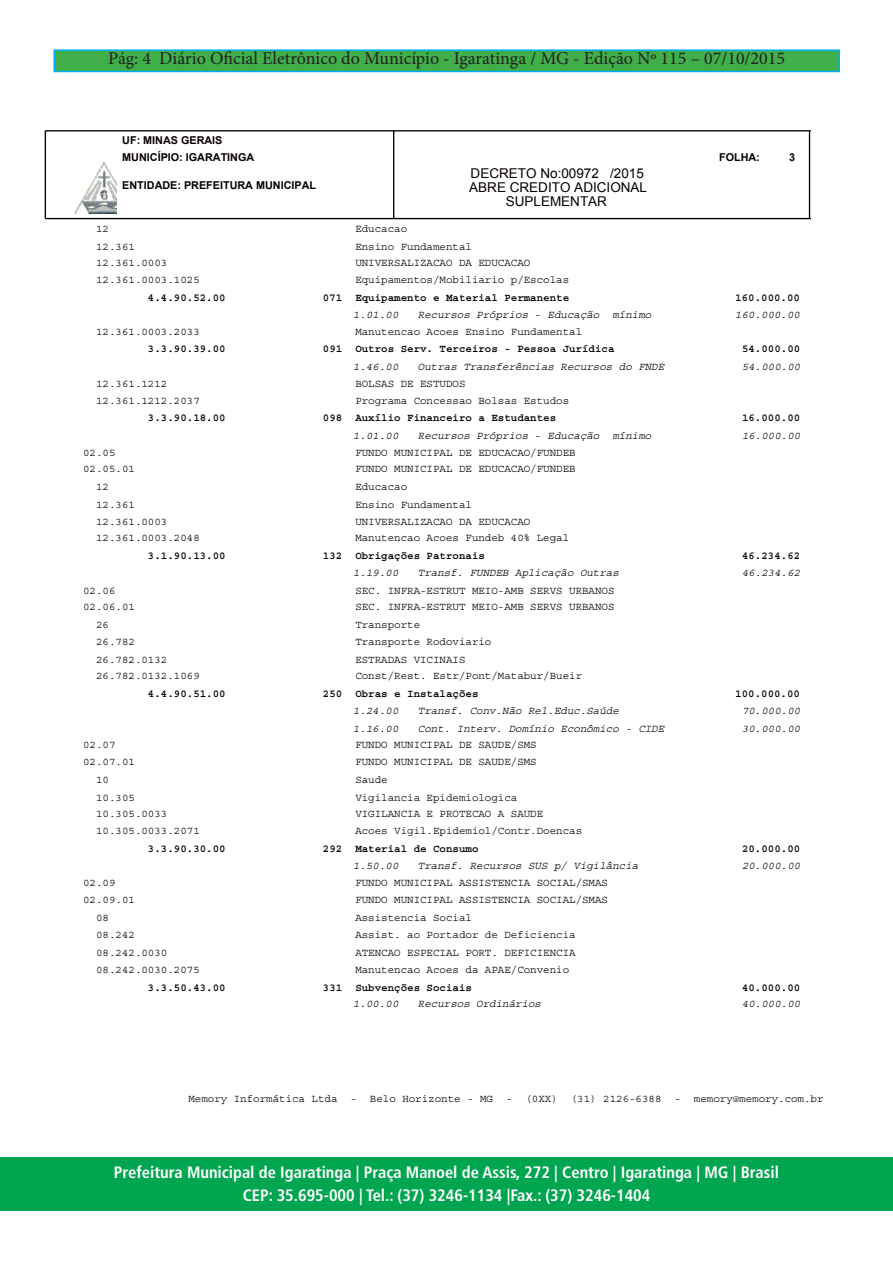
<style>
.page{position:relative;width:893px;height:1263px;background:#fff}
.page>*{position:absolute;margin:0;border:0;box-sizing:border-box;transform-origin:0 0}
.t1{font:18px "Minion Pro";color:#231f20}
.t2{font:700 condensed 16.5px "Frutiger LT Std";color:#fff}
.t3{font:13.5px/13.5px "Arial";color:#080000}
.t4{font:10.8px "Courier Std";color:#080000}
.t5{font:italic 10.8px "Courier Std";color:#080000}
.t6{font:700 10.8px "Courier Std";color:#080000}
.t7{font:700 10.8px "Arial";color:#080000}
</style>
<div class="page">
<div style="left:0;top:1157px;width:893px;height:53px;background:#00a54f"></div>
<div style="left:54px;top:50px;width:785px;height:22px;background:#40ae49"></div>
<div style="left:53px;top:49px;width:787px;height:23px;border:2px solid #00aeef"></div>
<hr style="left:45px;top:130px;width:766px;height:1px;background:#000">
<hr style="left:45px;top:218px;width:766px;height:1px;background:#000">
<hr style="left:45px;top:131px;width:1px;height:88px;background:#000">
<hr style="left:809px;top:131px;width:1px;height:88px;background:#000">
<img style="left:66px;top:160px;width:51px;height:53px">
<hr style="left:393px;top:131px;width:1px;height:88px;background:#000">
<p class="t1" style="left:108px;top:46px;width:678px">Pág: 4 Diário Oficial Eletrônico do Município - Igaratinga / MG - Edição Nº 115 – 07/10/2015</p>
<p class="t7" style="left:122px;top:133px;width:102px">UF: MINAS GERAIS</p>
<p class="t7" style="left:122px;top:150px;width:133px">MUNICÍPIO: IGARATINGA</p>
<p class="t7" style="left:122px;top:178px;width:195px">ENTIDADE: PREFEITURA MUNICIPAL</p>
<p class="t3" style="left:469px;top:167px;width:179px">DECRETO No:00972 /2015<br>ABRE CREDITO ADICIONAL</p>
<p class="t3" style="left:506px;top:195px;width:103px">SUPLEMENTAR</p>
<p class="t7" style="left:719px;top:150px;width:42px">FOLHA:</p>
<p class="t7" style="left:789px;top:150px;width:8px">3</p>
<p class="t4" style="left:96px;top:223px;width:14px">12</p>
<p class="t4" style="left:355px;top:223px;width:53px">Educacao</p>
<p class="t4" style="left:96px;top:240px;width:40px">12.361</p>
<p class="t4" style="left:355px;top:240px;width:118px">Ensino Fundamental</p>
<p class="t4" style="left:96px;top:257px;width:73px">12.361.0003</p>
<p class="t4" style="left:355px;top:257px;width:176px">UNIVERSALIZACAO DA EDUCACAO</p>
<p class="t4" style="left:96px;top:274px;width:105px">12.361.0003.1025</p>
<p class="t4" style="left:355px;top:274px;width:215px">Equipamentos/Mobiliario p/Escolas</p>
<p class="t6" style="left:148px;top:292px;width:79px">4.4.90.52.00</p>
<p class="t6" style="left:323px;top:292px;width:248px">071 Equipamento e Material Permanente</p>
<p class="t6" style="left:735px;top:292px;width:66px">160.000.00</p>
<p class="t5" style="left:353px;top:309px;width:47px">1.01.00</p>
<p class="t5" style="left:418px;top:309px;width:235px">Recursos Próprios - Educação mínimo</p>
<p class="t5" style="left:735px;top:309px;width:66px">160.000.00</p>
<p class="t4" style="left:96px;top:325px;width:105px">12.361.0003.2033</p>
<p class="t4" style="left:355px;top:325px;width:228px">Manutencao Acoes Ensino Fundamental</p>
<p class="t6" style="left:148px;top:343px;width:79px">3.3.90.39.00</p>
<p class="t6" style="left:323px;top:343px;width:293px">091 Outros Serv. Terceiros - Pessoa Jurídica</p>
<p class="t6" style="left:742px;top:343px;width:60px">54.000.00</p>
<p class="t5" style="left:353px;top:360px;width:47px">1.46.00</p>
<p class="t5" style="left:418px;top:360px;width:248px">Outras Transferências Recursos do FNDE</p>
<p class="t5" style="left:742px;top:360px;width:60px">54.000.00</p>
<p class="t4" style="left:96px;top:378px;width:73px">12.361.1212</p>
<p class="t4" style="left:355px;top:378px;width:112px">BOLSAS DE ESTUDOS</p>
<p class="t4" style="left:96px;top:394px;width:105px">12.361.1212.2037</p>
<p class="t4" style="left:355px;top:394px;width:215px">Programa Concessao Bolsas Estudos</p>
<p class="t6" style="left:148px;top:412px;width:79px">3.3.90.18.00</p>
<p class="t6" style="left:323px;top:412px;width:235px">098 Auxílio Financeiro a Estudantes</p>
<p class="t6" style="left:742px;top:412px;width:60px">16.000.00</p>
<p class="t5" style="left:353px;top:429px;width:47px">1.01.00</p>
<p class="t5" style="left:418px;top:429px;width:235px">Recursos Próprios - Educação mínimo</p>
<p class="t5" style="left:742px;top:429px;width:60px">16.000.00</p>
<p class="t4" style="left:83px;top:447px;width:34px">02.05</p>
<p class="t4" style="left:355px;top:447px;width:222px">FUNDO MUNICIPAL DE EDUCACAO/FUNDEB</p>
<p class="t4" style="left:83px;top:463px;width:53px">02.05.01</p>
<p class="t4" style="left:355px;top:463px;width:222px">FUNDO MUNICIPAL DE EDUCACAO/FUNDEB</p>
<p class="t4" style="left:96px;top:481px;width:14px">12</p>
<p class="t4" style="left:355px;top:481px;width:53px">Educacao</p>
<p class="t4" style="left:96px;top:498px;width:40px">12.361</p>
<p class="t4" style="left:355px;top:498px;width:118px">Ensino Fundamental</p>
<p class="t4" style="left:96px;top:516px;width:73px">12.361.0003</p>
<p class="t4" style="left:355px;top:516px;width:176px">UNIVERSALIZACAO DA EDUCACAO</p>
<p class="t4" style="left:96px;top:532px;width:105px">12.361.0003.2048</p>
<p class="t4" style="left:355px;top:532px;width:215px">Manutencao Acoes Fundeb 40% Legal</p>
<p class="t6" style="left:148px;top:550px;width:79px">3.1.90.13.00</p>
<p class="t6" style="left:323px;top:550px;width:163px">132 Obrigações Patronais</p>
<p class="t6" style="left:742px;top:550px;width:60px">46.234.62</p>
<p class="t5" style="left:353px;top:567px;width:47px">1.19.00</p>
<p class="t5" style="left:418px;top:567px;width:202px">Transf. FUNDEB Aplicação Outras</p>
<p class="t5" style="left:742px;top:567px;width:60px">46.234.62</p>
<p class="t4" style="left:83px;top:585px;width:34px">02.06</p>
<p class="t4" style="left:355px;top:585px;width:261px">SEC. INFRA-ESTRUT MEIO-AMB SERVS URBANOS</p>
<p class="t4" style="left:83px;top:601px;width:53px">02.06.01</p>
<p class="t4" style="left:355px;top:601px;width:261px">SEC. INFRA-ESTRUT MEIO-AMB SERVS URBANOS</p>
<p class="t4" style="left:96px;top:618px;width:14px">26</p>
<p class="t4" style="left:355px;top:618px;width:66px">Transporte</p>
<p class="t4" style="left:96px;top:636px;width:40px">26.782</p>
<p class="t4" style="left:355px;top:636px;width:138px">Transporte Rodoviario</p>
<p class="t4" style="left:96px;top:653px;width:73px">26.782.0132</p>
<p class="t4" style="left:355px;top:653px;width:112px">ESTRADAS VICINAIS</p>
<p class="t4" style="left:96px;top:670px;width:105px">26.782.0132.1069</p>
<p class="t4" style="left:355px;top:670px;width:228px">Const/Rest. Estr/Pont/Matabur/Bueir</p>
<p class="t6" style="left:148px;top:687px;width:79px">4.4.90.51.00</p>
<p class="t6" style="left:323px;top:687px;width:157px">250 Obras e Instalações</p>
<p class="t6" style="left:735px;top:687px;width:66px">100.000.00</p>
<p class="t5" style="left:353px;top:705px;width:47px">1.24.00</p>
<p class="t5" style="left:418px;top:705px;width:202px">Transf. Conv.Não Rel.Educ.Saúde</p>
<p class="t5" style="left:742px;top:705px;width:60px">70.000.00</p>
<p class="t5" style="left:353px;top:722px;width:47px">1.16.00</p>
<p class="t5" style="left:418px;top:722px;width:248px">Cont. Interv. Domínio Econômico - CIDE</p>
<p class="t5" style="left:742px;top:722px;width:60px">30.000.00</p>
<p class="t4" style="left:83px;top:738px;width:34px">02.07</p>
<p class="t4" style="left:355px;top:738px;width:183px">FUNDO MUNICIPAL DE SAUDE/SMS</p>
<p class="t4" style="left:83px;top:756px;width:53px">02.07.01</p>
<p class="t4" style="left:355px;top:756px;width:183px">FUNDO MUNICIPAL DE SAUDE/SMS</p>
<p class="t4" style="left:96px;top:774px;width:14px">10</p>
<p class="t4" style="left:355px;top:774px;width:34px">Saude</p>
<p class="t4" style="left:96px;top:791px;width:40px">10.305</p>
<p class="t4" style="left:355px;top:791px;width:163px">Vigilancia Epidemiologica</p>
<p class="t4" style="left:96px;top:807px;width:73px">10.305.0033</p>
<p class="t4" style="left:355px;top:807px;width:189px">VIGILANCIA E PROTECAO A SAUDE</p>
<p class="t4" style="left:96px;top:825px;width:105px">10.305.0033.2071</p>
<p class="t4" style="left:355px;top:825px;width:228px">Acoes Vigil.Epidemiol/Contr.Doencas</p>
<p class="t6" style="left:148px;top:842px;width:79px">3.3.90.30.00</p>
<p class="t6" style="left:323px;top:842px;width:157px">292 Material de Consumo</p>
<p class="t6" style="left:742px;top:842px;width:60px">20.000.00</p>
<p class="t5" style="left:353px;top:860px;width:47px">1.50.00</p>
<p class="t5" style="left:418px;top:860px;width:222px">Transf. Recursos SUS p/ Vigilância</p>
<p class="t5" style="left:742px;top:860px;width:60px">20.000.00</p>
<p class="t4" style="left:83px;top:876px;width:34px">02.09</p>
<p class="t4" style="left:355px;top:876px;width:254px">FUNDO MUNICIPAL ASSISTENCIA SOCIAL/SMAS</p>
<p class="t4" style="left:83px;top:894px;width:53px">02.09.01</p>
<p class="t4" style="left:355px;top:894px;width:254px">FUNDO MUNICIPAL ASSISTENCIA SOCIAL/SMAS</p>
<p class="t4" style="left:96px;top:911px;width:14px">08</p>
<p class="t4" style="left:355px;top:911px;width:118px">Assistencia Social</p>
<p class="t4" style="left:96px;top:929px;width:40px">08.242</p>
<p class="t4" style="left:355px;top:929px;width:222px">Assist. ao Portador de Deficiencia</p>
<p class="t4" style="left:96px;top:946px;width:73px">08.242.0030</p>
<p class="t4" style="left:355px;top:946px;width:222px">ATENCAO ESPECIAL PORT. DEFICIENCIA</p>
<p class="t4" style="left:96px;top:964px;width:105px">08.242.0030.2075</p>
<p class="t4" style="left:355px;top:964px;width:215px">Manutencao Acoes da APAE/Convenio</p>
<p class="t6" style="left:148px;top:982px;width:79px">3.3.50.43.00</p>
<p class="t6" style="left:323px;top:982px;width:151px">331 Subvenções Sociais</p>
<p class="t6" style="left:742px;top:982px;width:60px">40.000.00</p>
<p class="t5" style="left:353px;top:998px;width:47px">1.00.00</p>
<p class="t5" style="left:418px;top:998px;width:125px">Recursos Ordinários</p>
<p class="t5" style="left:742px;top:998px;width:60px">40.000.00</p>
<p class="t4" style="left:188px;top:1092px;width:637px">Memory Informática Ltda - Belo Horizonte - MG - (0XX) (31) 2126-6388 - memory@memory.com.br</p>
<p class="t2" style="left:114px;top:1163px;width:667px">Prefeitura Municipal de Igaratinga | Praça Manoel de Assis, 272 | Centro | Igaratinga | MG | Brasil</p>
<p class="t2" style="left:243px;top:1185px;width:409px">CEP: 35.695-000 | Tel.: (37) 3246-1134 |Fax.: (37) 3246-1404</p>
</div>
